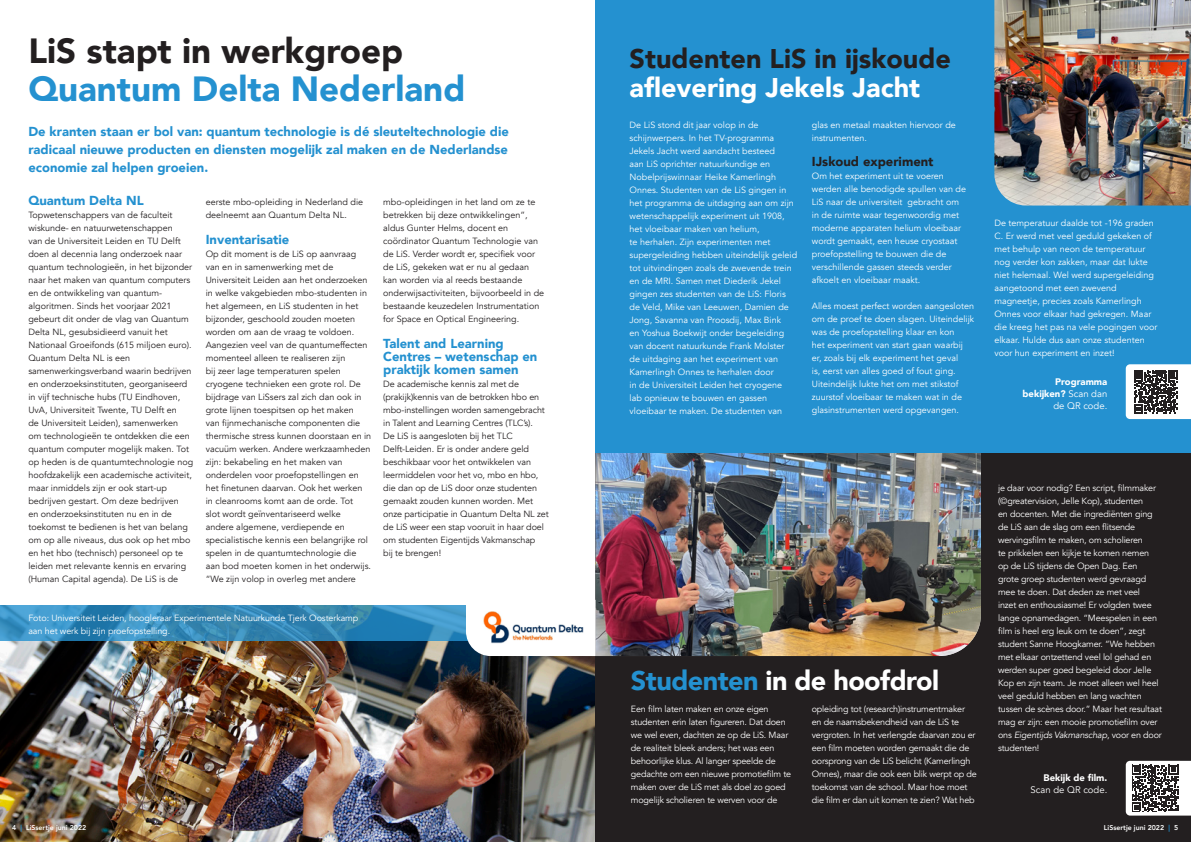
<style>
.page{position:relative;width:1191px;height:842px;background:#fff}
.page>*{position:absolute;margin:0;border:0;box-sizing:border-box;transform-origin:0 0}
.t1{font:900 34.9px "Avenir";color:#2491d0}
.t2{font:900 34.9px "Avenir";color:#231f20}
.t3{font:900 27px "Avenir";color:#231f20}
.t4{font:900 27px "Avenir";letter-spacing:-.02em;color:#fff}
.t5{font:900 27px "Avenir";color:#fff}
.t6{font:900 13px/18px "Avenir";color:#2491d0;text-align:justify}
.t7{font:900 13px "Avenir";color:#231f20}
.t8{font:900 9.5px/12px "Avenir";color:#fff;text-align:right}
.t9{font:9.5px "Avenir";color:#fff}
.t10{font:9px/13px "Avenir";color:#231f20}
.t11{font:9px/13px "Avenir";color:#fff}
.t12{font:9px/13px "Avenir";letter-spacing:-.02em;color:#fff}
.t13{font:800 7px "Avenir";color:#fff}
.s1{font-weight:400}
.s2{color:#2491d0}
.s3{font-style:italic}
</style>
<div class="page">
<img style="left:0;top:641px;width:595px;height:201px">
<div style="left:595px;top:433px;width:596px;height:409px;background:#231f20"></div>
<img style="left:595px;top:452px;width:386px;height:204px">
<div style="left:595px;top:0;width:596px;height:452px;background:#2491d0"></div>
<img style="left:994px;top:0;width:197px;height:206px">
<svg style="left:1125px;top:364px;width:66px;height:55px;background:#a3a3a5"></svg>
<svg style="left:0;top:605px;width:466px;height:36px;background:#358aba"></svg>
<svg style="left:466px;top:611px;width:129px;height:45px"></svg>
<img style="left:476px;top:612px;width:109px;height:33px">
<svg style="left:1125px;top:761px;width:66px;height:54px"></svg>
<h1 class="t2" style="left:28px;top:21px;width:376px">LiS stapt in werkgroep</h1>
<h1 class="t1" style="left:28px;top:59px;width:438px">Quantum Delta Nederland</h1>
<h3 class="t6" style="left:28px;top:122px;width:482px">De kranten staan er bol van: quantum technologie is dé sleuteltechnologie die radicaal nieuwe producten en diensten mogelijk zal maken en de Nederlandse economie zal helpen groeien.</h3>
<h3 class="t6" style="left:28px;top:191px;width:117px">Quantum Delta NL</h3>
<p class="t10" style="left:28px;top:209px;width:166px">Topwetenschappers van de faculteit wiskunde- en natuurwetenschappen<br>van de Universiteit Leiden en TU Delft doen al decennia lang onderzoek naar quantum technologieën, in het bijzonder naar het maken van quantum computers en de ontwikkeling van quantum&shy;algoritmen. Sinds het voorjaar 2021 gebeurt dit onder de vlag van Quantum Delta NL, gesubsidieerd vanuit het Nationaal Groeifonds (615 miljoen euro).<br>Quantum Delta NL is een samenwerkingsverband waarin bedrijven en onderzoeksinstituten, georganiseerd in vijf technische hubs (TU Eindhoven, UvA, Universiteit Twente, TU Delft en<br>de Universiteit Leiden), samenwerken om technologieën te ontdekken die een quantum computer mogelijk maken. Tot op heden is de quantumtechnologie nog hoofdzakelijk een academische activiteit, maar inmiddels zijn er ook start-up bedrijven gestart. Om deze bedrijven<br>en onderzoeksinstituten nu en in de toekomst te bedienen is het van belang om op alle niveaus, dus ook op het mbo en het hbo (technisch) personeel op te leiden met relevante kennis en ervaring (Human Capital agenda). De LiS is de</p>
<p class="t10" style="left:206px;top:195px;width:159px">eerste mbo-opleiding in Nederland die deelneemt aan Quantum Delta NL.</p>
<h3 class="t6" style="left:206px;top:230px;width:85px">Inventarisatie</h3>
<p class="t10" style="left:206px;top:248px;width:167px">Op dit moment is de LiS op aanvraag van en in samenwerking met de Universiteit Leiden aan het onderzoeken in welke vakgebieden mbo-studenten in het algemeen, en LiS studenten in het bijzonder, geschoold zouden moeten worden om aan de vraag te voldoen.<br>Aangezien veel van de quantumeffecten momenteel alleen te realiseren zijn<br>bij zeer lage temperaturen spelen cryogene technieken een grote rol. De bijdrage van LiSsers zal zich dan ook in grote lijnen toespitsen op het maken<br>van fijnmechanische componenten die thermische stress kunnen doorstaan en in vacuüm werken. Andere werkzaamheden zijn: bekabeling en het maken van onderdelen voor proefopstellingen en het finetunen daarvan. Ook het werken in cleanrooms komt aan de orde. Tot<br>slot wordt geïnventariseerd welke<br>andere algemene, verdiepende en specialistische kennis een belangrijke rol spelen in de quantumtechnologie die aan bod moeten komen in het onderwijs. “We zijn volop in overleg met andere</p>
<p class="t11" style="left:28px;top:612px;width:331px">Foto: Universiteit Leiden, hoogleraar Experimentele Natuurkunde Tjerk Oosterkamp aan het werk bij zijn proefopstelling.</p>
<p class="t10" style="left:383px;top:195px;width:162px">mbo-opleidingen in het land om ze te betrekken bij deze ontwikkelingen”, aldus Gunter Helms, docent en coördinator Quantum Technologie van de LiS. Verder wordt er, specifiek voor de LiS, gekeken wat er nu al gedaan kan worden via al reeds bestaande onderwijsactiviteiten, bijvoorbeeld in de bestaande keuzedelen Instrumentation for Space en Optical Engineering.</p>
<h3 class="t6" style="left:383px;top:337px;width:156px;line-height:13px;text-align:left">Talent and Learning<br>Centres – wetenschap en praktijk komen samen</h3>
<p class="t10" style="left:383px;top:378px;width:167px">De academische kennis zal met de (prakijk)kennis van de betrokken hbo en mbo-instellingen worden samengebracht in Talent and Learning Centres (TLC’s).<br>De LiS is aangesloten bij het TLC Delft-Leiden. Er is onder andere geld beschikbaar voor het ontwikkelen van leermiddelen voor het vo, mbo en hbo, die dan op de LiS door onze studenten gemaakt zouden kunnen worden. Met onze participatie in Quantum Delta NL zet de LiS weer een stap vooruit in haar doel om studenten Eigentijds Vakmanschap<br>bij te brengen!</p>
<h2 class="t3" style="left:629px;top:36px;width:323px">Studenten LiS in ijskoude</h2>
<h2 class="t5" style="left:629px;top:65px;width:292px">aflevering Jekels Jacht</h2>
<p class="t11" style="left:629px;top:119px;width:169px">De LiS stond dit jaar volop in de schijnwerpers. In het TV-programma Jekels Jacht werd aandacht besteed<br>aan LiS oprichter natuurkundige en Nobelprijswinnaar Heike Kamerlingh Onnes. Studenten van de LiS gingen in het programma de uitdaging aan om zijn wetenschappelijk experiment uit 1908, het vloeibaar maken van helium,<br>te herhalen. Zijn experimenten met supergeleiding hebben uiteindelijk geleid tot uitvindingen zoals de zwevende trein en de MRI. Samen met Diederik Jekel gingen zes studenten van de LiS: Floris de Veld, Mike van Leeuwen, Damien de Jong, Savanna van Proosdij, Max Bink<br>en Yoshua Boekwijt onder begeleiding van docent natuurkunde Frank Molster de uitdaging aan het experiment van Kamerlingh Onnes te herhalen door<br>in de Universiteit Leiden het cryogene<br>lab opnieuw te bouwen en gassen vloeibaar te maken. De studenten van</p>
<p class="t11" style="left:812px;top:119px;width:145px">glas en metaal maakten hiervoor de instrumenten.</p>
<h3 class="t7" style="left:812px;top:150px;width:123px">IJskoud experiment</h3>
<p class="t11" style="left:812px;top:170px;width:156px">Om het experiment uit te voeren werden alle benodigde spullen van de LiS naar de universiteit gebracht om in de ruimte waar tegenwoordig met moderne apparaten helium vloeibaar wordt gemaakt, een heuse cryostaat proefopstelling te bouwen die de verschillende gassen steeds verder afkoelt en vloeibaar maakt.</p>
<p class="t11" style="left:812px;top:300px;width:164px">Alles moest perfect worden aangesloten om de proef te doen slagen. Uiteindelijk was de proefopstelling klaar en kon<br>het experiment van start gaan waarbij er, zoals bij elk experiment het geval<br>is, eerst van alles goed of fout ging.<br>Uiteindelijk lukte het om met stikstof zuurstof vloeibaar te maken wat in de glasinstrumenten werd opgevangen.</p>
<p class="t11" style="left:994px;top:216px;width:165px">De temperatuur daalde tot -196 graden C. Er werd met veel geduld gekeken of met behulp van neon de temperatuur nog verder kon zakken, maar dat lukte niet helemaal. Wel werd supergeleiding aangetoond met een zwevend magneetje, precies zoals Kamerlingh Onnes voor elkaar had gekregen. Maar die kreeg het pas na vele pogingen voor elkaar. Hulde dus aan onze studenten voor hun experiment en inzet!</p>
<p class="t8" style="left:1022px;top:375px;width:86px">Programma bekijken? <span class="s1">Scan dan de QR code.</span></p>
<h2 class="t4" style="left:631px;top:657px;width:309px"><span class="s2">Studenten</span> in de hoofdrol</h2>
<p class="t12" style="left:631px;top:703px;width:162px">Een film laten maken en onze eigen studenten erin laten figureren. Dat doen we wel even, dachten ze op de LiS. Maar de realiteit bleek anders; het was een behoorlijke klus. Al langer speelde de gedachte om een nieuwe promotiefilm te maken over de LiS met als doel zo goed mogelijk scholieren te werven voor de</p>
<p class="t12" style="left:811px;top:703px;width:167px">opleiding tot (research)instrumentmaker en de naamsbekendheid van de LiS te vergroten. In het verlengde daarvan zou er een film moeten worden gemaakt die de oorsprong van de LiS belicht (Kamerlingh Onnes), maar die ook een blik werpt op de toekomst van de school. Maar hoe moet die film er dan uit komen te zien? Wat heb</p>
<p class="t12" style="left:998px;top:482px;width:165px">je daar voor nodig? Een script, filmmaker (©greatervision, Jelle Kop), studenten<br>en docenten. Met die ingrediënten ging de LiS aan de slag om een flitsende wervingsfilm te maken, om scholieren<br>te prikkelen een kijkje te komen nemen op de LiS tijdens de Open Dag. Een<br>grote groep studenten werd gevraagd mee te doen. Dat deden ze met veel<br>inzet en enthousiasme! Er volgden twee lange opnamedagen. “Meespelen in een film is heel erg leuk om te doen”, zegt student Sanne Hoogkamer. “We hebben met elkaar ontzettend veel lol gehad en werden super goed begeleid door Jelle Kop en zijn team. Je moet alleen wel heel veel geduld hebben en lang wachten tussen de scènes door.” Maar het resultaat mag er zijn: een mooie promotiefilm over ons <span class="s3">Eigentijds Vakmanschap</span>, voor en door studenten!</p>
<p class="t8" style="left:1043px;top:772px;width:65px">Bekijk de film.</p>
<p class="t9" style="left:1030px;top:784px;width:78px">Scan de QR code.</p>
<p class="t13" style="left:12px;top:822px;width:76px">4 <span class="s2">|</span> LiSsertje juni 2022</p>
<p class="t13" style="left:1104px;top:822px;width:76px">LiSsertje juni 2022 <span class="s2">|</span> 5</p>
</div>
